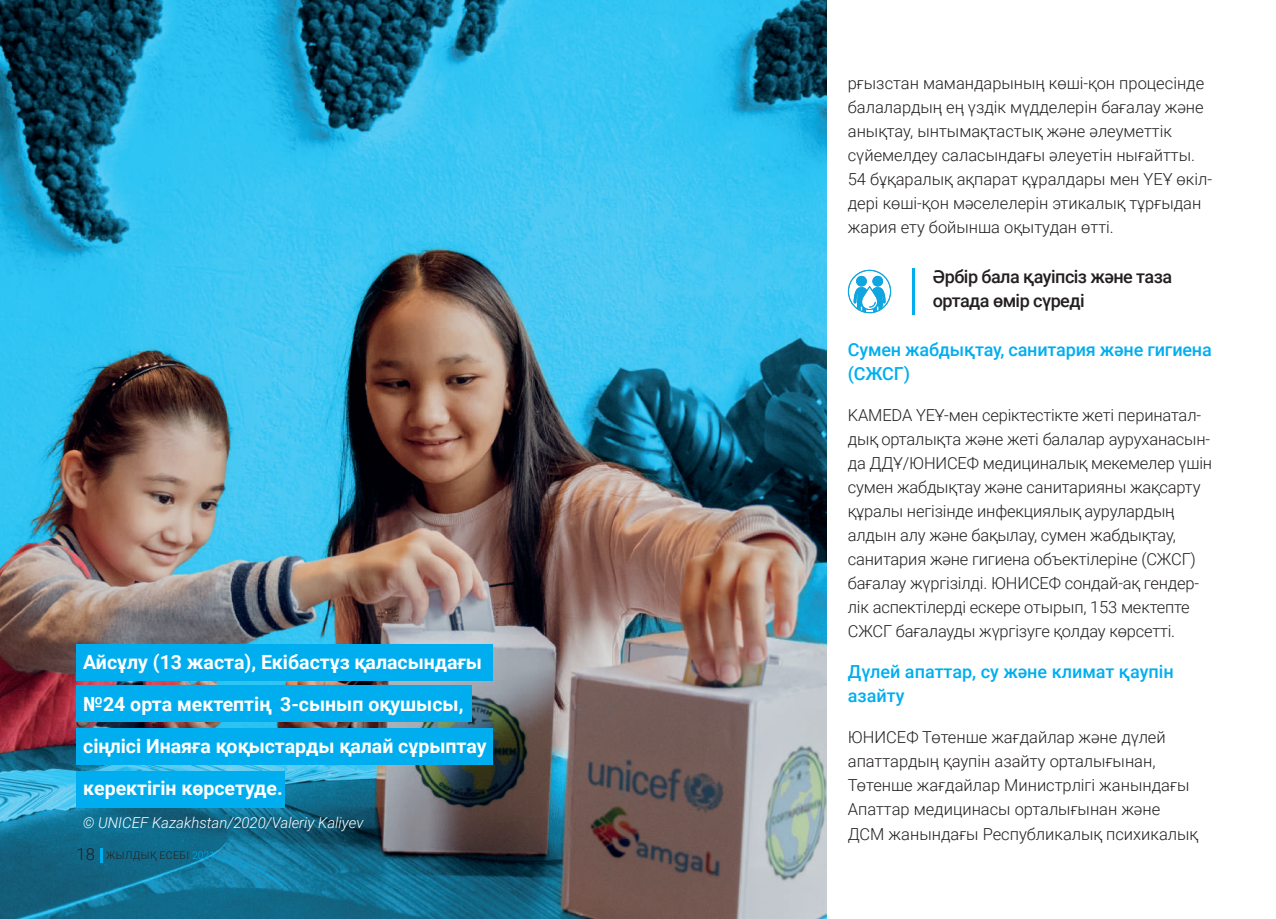
<style>
.page{position:relative;width:1276px;height:919px;background:#fff}
.page>*{position:absolute;margin:0;border:0;box-sizing:border-box;transform-origin:0 0}
.t1{font:700 19.5px/42px "Roboto";color:#fff}
.t2{font:500 18px/24px "Roboto";letter-spacing:-.01em;color:#00aeef}
.t3{font:500 18px/24px "Roboto";letter-spacing:-.03em;color:#231f20}
.t4{font:300 16.5px/24px "Roboto";letter-spacing:-.01em;color:#231f20}
.t5{font:italic 300 15px "Roboto";color:#fff}
.t6{font:300 10.5px "Roboto";letter-spacing:.035em;color:#231f20}
.s1{font-size:16.5px}
.s2{color:#00aeef}
</style>
<div class="page">
<img style="left:0;top:0;width:826px;height:918px">
<div style="left:77px;top:643px;width:416px;height:37px;background:#00aeef"></div>
<hr style="left:912px;top:268px;width:2px;height:47px;background:#00aeef">
<svg style="left:848px;top:270px;width:43px;height:43px"></svg>
<div style="left:856px;top:276px;width:11px;height:10px;background:#0fa5df;border-radius:50%"></div>
<div style="left:872px;top:276px;width:11px;height:10px;background:#0fa5df;border-radius:50%"></div>
<div style="left:77px;top:685px;width:395px;height:37px;background:#00aeef"></div>
<div style="left:77px;top:728px;width:416px;height:37px;background:#00aeef"></div>
<div style="left:77px;top:771px;width:208px;height:37px;background:#00aeef"></div>
<svg style="left:100px;top:847px;width:2px;height:15px"></svg>
<p class="t1" style="left:83px;top:640px;width:405px">Айсұлу (13 жаста), Екібастұз қаласындағы №24 орта мектептің 3-сынып оқушысы, сіңлісі Инаяға қоқыстарды қалай сұрыптау керектігін көрсетуде.</p>
<p class="t5" style="left:83px;top:812px;width:282px">© UNICEF Kazakhstan/2020/Valeriy Kaliyev</p>
<p class="t6" style="left:77px;top:847px;width:140px"><span class="s1">18</span> ЖЫЛДЫҚ ЕСЕБІ <span class="s2">2021</span></p>
<p class="t4" style="left:848px;top:70px;width:366px">рғызстан мамандарының көші-қон процесінде балалардың ең үздік мүдделерін бағалау және анықтау, ынтымақтастық және әлеуметтік сүйемелдеу саласындағы әлеуетін нығайтты.<br>54 бұқаралық ақпарат құралдары мен ҮЕҰ өкіл&shy;дері көші-қон мәселелерін этикалық тұрғыдан жария ету бойынша оқытудан өтті.</p>
<p class="t3" style="left:933px;top:263px;width:241px">Әрбір бала қауіпсіз және таза ортада өмір сүреді</p>
<p class="t2" style="left:848px;top:337px;width:365px">Сумен жабдықтау, санитария және гигиена (СЖСГ)</p>
<p class="t4" style="left:848px;top:402px;width:366px">KAMEDA ҮЕҰ-мен серіктестікте жеті перинатал&shy;дық орталықта және жеті балалар ауруханасын&shy;да ДДҰ/ЮНИСЕФ медициналық мекемелер үшін сумен жабдықтау және санитарияны жақсарту құралы негізінде инфекциялық аурулардың алдын алу және бақылау, сумен жабдықтау, санитария және гигиена объектілеріне (СЖСГ) бағалау жүргізілді. ЮНИСЕФ сондай-ақ гендер&shy;лік аспектілерді ескере отырып, 153 мектепте СЖСГ бағалауды жүргізуге қолдау көрсетті.</p>
<p class="t2" style="left:848px;top:659px;width:327px">Дүлей апаттар, су және климат қаупін азайту</p>
<p class="t4" style="left:848px;top:724px;width:352px">ЮНИСЕФ Төтенше жағдайлар және дүлей апаттардың қаупін азайту орталығынан, Төтенше жағдайлар Министрлігі жанындағы Апаттар медицинасы орталығынан және ДСМ жанындағы Республикалық психикалық</p>
</div>
